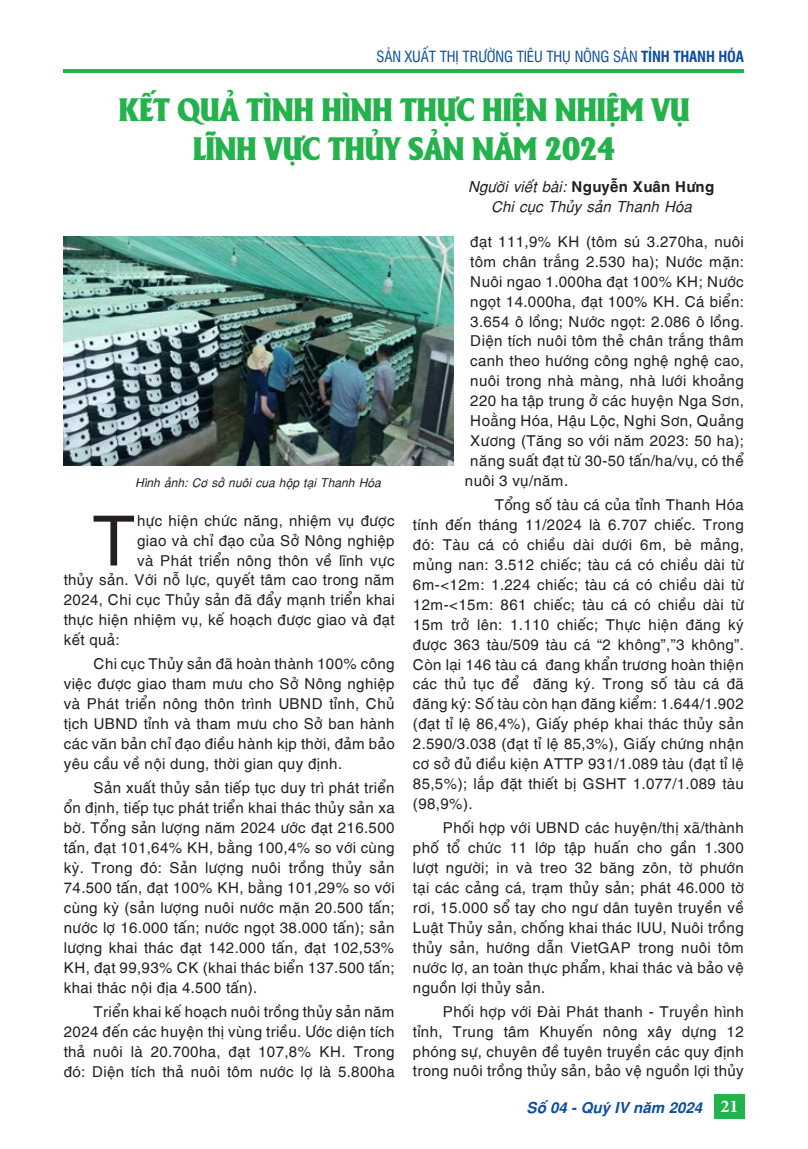
<style>
.page{position:relative;width:808px;height:1149px;background:#fff}
.page>*{position:absolute;margin:0;border:0;box-sizing:border-box;transform-origin:0 0}
.t1{font:69.3px "SVN Helves";color:#231f20}
.t2{font:31.5px "UTM Alberta Heavy";letter-spacing:-.02em;color:#23b24b;scale:.93 1}
.t3{font:700 18px "Minion Pro";color:#fff}
.t4{font:15px/20px "SVN Helves";color:#231f20;text-align:justify}
.t5{font:15px "UTM Swiss Condensed";letter-spacing:-.01em;color:#0d4da1}
.t6{font:15px "SVN Helvesbold";color:#231f20}
.t7{font:15px "SVN Helvesitalic";color:#231f20}
.t8{font:15px "SVN Helvesbolditalic";color:#0d4da1}
.t9{font:12px "SVN Helvesitalic";color:#231f20}
.s1{font-weight:700}
.s2{font-family:"SVN Helvesitalic"}
</style>
<div class="page">
<div style="left:714px;top:1094px;width:30px;height:24px;background:#23b24b"></div>
<hr style="left:64px;top:69px;width:680px;height:4px;background:#23b24b">
<img style="left:64px;top:236px;width:389px;height:229px">
<p class="t5" style="left:376px;top:45px;width:369px">SẢN XUẤT THỊ TRƯỜNG TIÊU THỤ NÔNG SẢN <span class="s1">TỈNH THANH HÓA</span></p>
<p class="t2" style="left:118px;top:86px;width:616px">KẾT QUẢ TÌNH HÌNH THỰC HIỆN NHIỆM VỤ</p>
<p class="t2" style="left:193px;top:125px;width:456px">LĨNH VỰC THỦY SẢN NĂM 2024</p>
<p class="t6" style="left:468px;top:174px;width:248px"><span class="s2">Người viết bài:</span> Nguyễn Xuân Hưng</p>
<p class="t7" style="left:491px;top:195px;width:202px">Chi cục Thủy sản Thanh Hóa</p>
<p class="t9" style="left:135px;top:473px;width:247px">Hình ảnh: Cơ sở nuôi cua hộp tại Thanh Hóa</p>
<p class="t1" style="left:93px;top:487px;width:46px">T</p>
<p class="t4" style="left:137px;top:509px;width:259px">hực hiện chức năng, nhiệm vụ được</p>
<p class="t4" style="left:137px;top:529px;width:259px">giao và chỉ đạo của Sở Nông nghiệp</p>
<p class="t4" style="left:137px;top:548px;width:259px">và Phát triển nông thôn về lĩnh vực</p>
<p class="t4" style="left:64px;top:568px;width:333px">thủy sản. Với nỗ lực, quyết tâm cao trong năm</p>
<p class="t4" style="left:64px;top:588px;width:333px">2024, Chi cục Thủy sản đã đẩy mạnh triển khai</p>
<p class="t4" style="left:64px;top:608px;width:333px">thực hiện nhiệm vụ, kế hoạch được giao và đạt</p>
<p class="t4" style="left:64px;top:628px;width:58px">kết quả:</p>
<p class="t4" style="left:64px;top:652px;width:333px;text-indent:30px">Chi cục Thủy sản đã hoàn thành 100% công việc được giao tham mưu cho Sở Nông nghiệp và Phát triển nông thôn trình UBND tỉnh, Chủ tịch UBND tỉnh và tham mưu cho Sở ban hành các văn bản chỉ đạo điều hành kịp thời, đảm bảo yêu cầu về nội dung, thời gian quy định.</p>
<p class="t4" style="left:64px;top:776px;width:333px;text-indent:30px">Sản xuất thủy sản tiếp tục duy trì phát triển ổn định, tiếp tục phát triển khai thác thủy sản xa bờ. Tổng sản lượng năm 2024 ước đạt 216.500 tấn, đạt 101,64% KH, bằng 100,4% so với cùng kỳ. Trong đó: Sản lượng nuôi trồng thủy sản 74.500 tấn, đạt 100% KH, bằng 101,29% so với cùng kỳ (sản lượng nuôi nước mặn 20.500 tấn; nước lợ 16.000 tấn; nước ngọt 38.000 tấn); sản lượng khai thác đạt 142.000 tấn, đạt 102,53% KH, đạt 99,93% CK (khai thác biển 137.500 tấn; khai thác nội địa 4.500 tấn).</p>
<p class="t4" style="left:64px;top:999px;width:333px;text-indent:30px">Triển khai kế hoạch nuôi trồng thủy sản năm 2024 đến các huyện thị vùng triều. Ước diện tích thả nuôi là 20.700ha, đạt 107,8% KH. Trong đó: Diện tích thả nuôi tôm nước lợ là 5.800ha</p>
<p class="t4" style="left:470px;top:230px;width:275px">đạt 111,9% KH (tôm sú 3.270ha, nuôi</p>
<p class="t4" style="left:470px;top:250px;width:275px">tôm chân trắng 2.530 ha); Nước mặn:</p>
<p class="t4" style="left:470px;top:270px;width:275px">Nuôi ngao 1.000ha đạt 100% KH; Nước</p>
<p class="t4" style="left:470px;top:290px;width:275px">ngọt 14.000ha, đạt 100% KH. Cá biển:</p>
<p class="t4" style="left:470px;top:310px;width:275px">3.654 ô lồng; Nước ngọt: 2.086 ô lồng.</p>
<p class="t4" style="left:470px;top:329px;width:275px">Diện tích nuôi tôm thẻ chân trắng thâm</p>
<p class="t4" style="left:470px;top:349px;width:275px">canh theo hướng công nghệ nghệ cao,</p>
<p class="t4" style="left:470px;top:369px;width:275px">nuôi trong nhà màng, nhà lưới khoảng</p>
<p class="t4" style="left:470px;top:389px;width:275px">220 ha tập trung ở các huyện Nga Sơn,</p>
<p class="t4" style="left:470px;top:409px;width:275px">Hoằng Hóa, Hậu Lộc, Nghi Sơn, Quảng</p>
<p class="t4" style="left:470px;top:429px;width:275px">Xương (Tăng so với năm 2023: 50 ha);</p>
<p class="t4" style="left:470px;top:449px;width:275px">năng suất đạt từ 30-50 tấn/ha/vụ, có thể</p>
<p class="t4" style="left:465px;top:469px;width:105px">nuôi 3 vụ/năm.</p>
<p class="t4" style="left:413px;top:493px;width:333px;text-indent:82px">Tổng số tàu cá của tỉnh Thanh Hóa tính đến tháng 11/2024 là 6.707 chiếc. Trong đó: Tàu cá có chiều dài dưới 6m, bè mảng, mủng nan: 3.512 chiếc; tàu cá có chiều dài từ 6m-&lt;12m: 1.224 chiếc; tàu cá có chiều dài từ 12m-&lt;15m: 861 chiếc; tàu cá có chiều dài từ 15m trở lên: 1.110 chiếc; Thực hiện đăng ký được 363 tàu/509 tàu cá “2 không”,”3 không”.<br>Còn lại 146 tàu cá đang khẩn trương hoàn thiện các thủ tục để đăng ký. Trong số tàu cá đã đăng ký: Số tàu còn hạn đăng kiểm: 1.644/1.902 (đạt tỉ lệ 86,4%), Giấy phép khai thác thủy sản 2.590/3.038 (đạt tỉ lệ 85,3%), Giấy chứng nhận cơ sở đủ điều kiện ATTP 931/1.089 tàu (đạt tỉ lệ 85,5%); lắp đặt thiết bị GSHT 1.077/1.089 tàu (98,9%).</p>
<p class="t4" style="left:413px;top:816px;width:333px;text-indent:30px">Phối hợp với UBND các huyện/thị xã/thành phố tổ chức 11 lớp tập huấn cho gần 1.300 lượt người; in và treo 32 băng zôn, tờ phướn tại các cảng cá, trạm thủy sản; phát 46.000 tờ rơi, 15.000 sổ tay cho ngư dân tuyên truyền về Luật Thủy sản, chống khai thác IUU, Nuôi trồng thủy sản, hướng dẫn VietGAP trong nuôi tôm nước lợ, an toàn thực phẩm, khai thác và bảo vệ nguồn lợi thủy sản.</p>
<p class="t4" style="left:413px;top:999px;width:333px;text-indent:30px">Phối hợp với Đài Phát thanh - Truyền hình tỉnh, Trung tâm Khuyến nông xây dựng 12 phóng sự, chuyên đề tuyên truyền các quy định trong nuôi trồng thủy sản, bảo vệ nguồn lợi thủy</p>
<p class="t8" style="left:527px;top:1095px;width:177px">Số 04 - Quý IV năm 2024</p>
<p class="t3" style="left:720px;top:1093px;width:19px">21</p>
</div>
